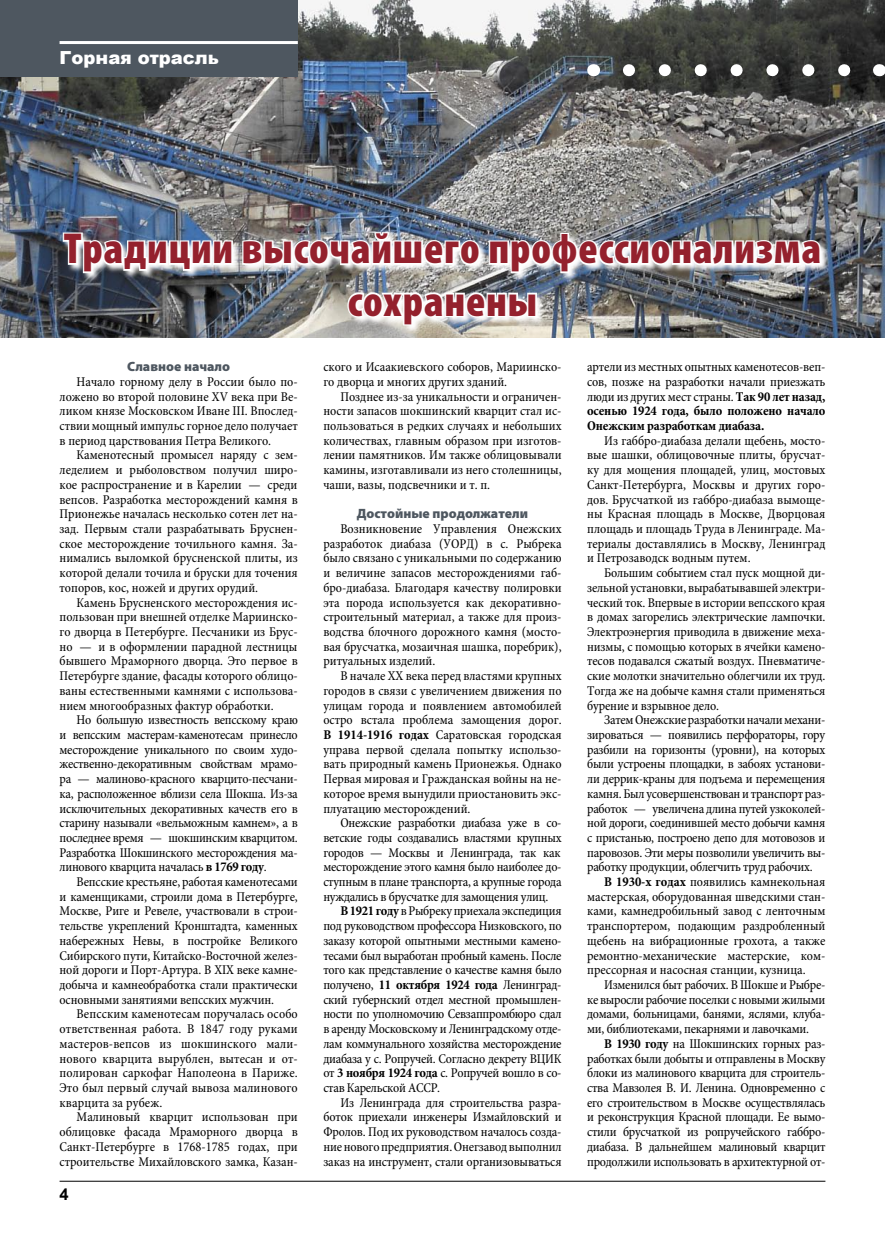
<style>
.page{position:relative;width:885px;height:1234px;background:#fff}
.page>*{position:absolute;margin:0;border:0;box-sizing:border-box;transform-origin:0 0}
.PV_Zag_Myr{font:900 condensed 43.5px "Myriad Pro";letter-spacing:.02em;color:#94212d}
.PV_kolontit_ArB-12_left{font:900 18px "Arial";color:#fff}
.t1{font:700 16.5px "Arial";color:#000}
.PV_osn_M-9{font:condensed 13.5px/14.7px "Minion Pro";color:#000;text-align:justify}
.PV_osn_M-9-2{font:900 13.5px "Myriad Pro";color:#4e5760}
.s1{font-weight:700}
</style>
<div class="page">
<img style="left:0;top:0;width:884px;height:338px">
<img style="left:62px;top:230px;width:768px;height:105px">
<img style="left:61px;top:231px;width:173px;height:44px">
<svg style="left:240px;top:230px;width:241px;height:37px"></svg>
<svg style="left:346px;top:290px;width:192px;height:37px"></svg>
<div style="left:0;top:0;width:298px;height:77px;background:#4e5760"></div>
<hr style="left:60px;top:41px;width:238px;height:3px;background:#fff">
<hr style="left:60px;top:1180px;width:765px;height:1px;background:#000">
<svg style="left:487px;top:0;width:374px;height:275px;background:#787a7a"></svg>
<svg style="left:878px;top:64px;width:1px;height:12px"></svg>
<p class="PV_kolontit_ArB-12_left" style="left:60px;top:44px;width:161px">Горная отрасль</p>
<p class="PV_Zag_Myr" style="left:64px;top:224px;width:758px">Традиции высочайшего профессионализма</p>
<p class="PV_Zag_Myr" style="left:348px;top:277px;width:191px">сохранены</p>
<p class="PV_osn_M-9-2" style="left:127px;top:359px;width:104px">Славное начало</p>
<p class="PV_osn_M-9" style="left:60px;top:374px;width:240px;text-indent:17px">Начало горному делу в России было по&shy;ложено во второй половине XV века при Ве&shy;ликом князе Московском Иване III. Впослед&shy;ствии мощный импульс горное дело получает в период царствования Петра Великого.</p>
<p class="PV_osn_M-9" style="left:60px;top:448px;width:240px;text-indent:17px">Каменотесный промысел наряду с зем&shy;леделием и рыболовством получил широ&shy;кое распространение и в Карелии — среди вепсов. Разработка месторождений камня в Прионежье началась несколько сотен лет на&shy;зад. Первым стали разрабатывать Бруснен&shy;ское месторождение точильного камня. За&shy;нимались выломкой брусненской плиты, из которой делали точила и бруски для точения топоров, кос, ножей и других орудий.</p>
<p class="PV_osn_M-9" style="left:60px;top:595px;width:240px;text-indent:17px">Камень Брусненского месторождения ис&shy;пользован при внешней отделке Мариинско&shy;го дворца в Петербурге. Песчаники из Брус&shy;но — и в оформлении парадной лестницы бывшего Мраморного дворца. Это первое в Петербурге здание, фасады которого облицо&shy;ваны естественными камнями с использова&shy;нием многообразных фактур обработки.</p>
<p class="PV_osn_M-9" style="left:60px;top:713px;width:240px;text-indent:17px">Но большую известность вепсскому краю и вепсским мастерам-каменотесам принесло месторождение уникального по своим худо&shy;жественно-декоративным свойствам мрамо&shy;ра — малиново-красного кварцито-песчани&shy;ка, расположенное вблизи села Шокша. Из-за исключительных декоративных качеств его в старину называли «вельможным камнем», а в последнее время — шокшинским кварцитом.<br>Разработка Шокшинского месторождения ма&shy;линового кварцита началась <span class="s1">в 1769 году</span>.</p>
<p class="PV_osn_M-9" style="left:60px;top:874px;width:240px;text-indent:17px">Вепсские крестьяне, работая каменотесами и каменщиками, строили дома в Петербурге, Москве, Риге и Ревеле, участвовали в строи&shy;тельстве укреплений Кронштадта, каменных набережных Невы, в постройке Великого Сибирского пути, Китайско-Восточной желез&shy;ной дороги и Порт-Артура. В XIX веке камне&shy;добыча и камнеобработка стали практически основными занятиями вепсских мужчин.</p>
<p class="PV_osn_M-9" style="left:60px;top:1007px;width:240px;text-indent:17px">Вепсским каменотесам поручалась особо ответственная работа. В 1847 году руками мастеров-вепсов из шокшинского мали&shy;нового кварцита вырублен, вытесан и от&shy;полирован саркофаг Наполеона в Париже.<br>Это был первый случай вывоза малинового кварцита за рубеж.</p>
<p class="PV_osn_M-9" style="left:60px;top:1109px;width:240px;text-indent:17px">Малиновый кварцит использован при облицовке фасада Мраморного дворца в Санкт-Петербурге в 1768-1785 годах, при строительстве Михайловского замка, Казан-</p>
<p class="t1" style="left:60px;top:1182px;width:11px">4</p>
<p class="PV_osn_M-9" style="left:323px;top:360px;width:240px">ского и Исаакиевского соборов, Мариинско&shy;го дворца и многих других зданий.</p>
<p class="PV_osn_M-9" style="left:323px;top:389px;width:240px;text-indent:17px">Позднее из-за уникальности и ограничен&shy;ности запасов шокшинский кварцит стал ис&shy;пользоваться в редких случаях и небольших количествах, главным образом при изготов&shy;лении памятников. Им также облицовывали камины, изготавливали из него столешницы, чаши, вазы, подсвечники и т. п.</p>
<p class="PV_osn_M-9-2" style="left:357px;top:506px;width:173px">Достойные продолжатели</p>
<p class="PV_osn_M-9" style="left:323px;top:521px;width:240px;text-indent:17px">Возникновение Управления Онежских разработок диабаза (УОРД) в с. Рыбрека было связано с уникальными по содержанию и величине запасов месторождениями габ&shy;бро-диабаза. Благодаря качеству полировки эта порода используется как декоративно&shy;строительный материал, а также для произ&shy;водства блочного дорожного камня (мосто&shy;вая брусчатка, мозаичная шашка, поребрик), ритуальных изделий.</p>
<p class="PV_osn_M-9" style="left:323px;top:668px;width:240px;text-indent:17px">В начале ХХ века перед властями крупных городов в связи с увеличением движения по улицам города и появлением автомобилей остро встала проблема замощения дорог.<br><span class="s1">В 1914-1916 годах</span> Саратовская городская управа первой сделала попытку использо&shy;вать природный камень Прионежья. Однако Первая мировая и Гражданская войны на не&shy;которое время вынудили приостановить экс&shy;плуатацию месторождений.</p>
<p class="PV_osn_M-9" style="left:323px;top:815px;width:240px;text-indent:17px">Онежские разработки диабаза уже в со&shy;ветские годы создавались властями крупных городов — Москвы и Ленинграда, так как месторождение этого камня было наиболее до&shy;ступным в плане транспорта, а крупные города нуждались в брусчатке для замощения улиц.</p>
<p class="PV_osn_M-9" style="left:323px;top:904px;width:240px;text-indent:17px"><span class="s1">В 1921 году</span> в Рыбреку приехала экспедиция под руководством профессора Низковского, по заказу которой опытными местными камено&shy;тесами был выработан пробный камень. После того как представление о качестве камня было получено, <span class="s1">11 октября 1924 года</span> Ленинград&shy;ский губернский отдел местной промышлен&shy;ности по уполномочию Севзаппромбюро сдал в аренду Московскому и Ленинградскому отде&shy;лам коммунального хозяйства месторождение диабаза у с. Ропручей. Согласно декрету ВЦИК от <span class="s1">3 ноября 1924 года</span> с. Ропручей вошло в со&shy;став Карельской АССР.</p>
<p class="PV_osn_M-9" style="left:323px;top:1095px;width:240px;text-indent:17px">Из Ленинграда для строительства разра&shy;боток приехали инженеры Измайловский и Фролов. Под их руководством началось созда&shy;ние нового предприятия. Онегзавод выполнил заказ на инструмент, стали организовываться</p>
<p class="PV_osn_M-9" style="left:587px;top:360px;width:240px">артели из местных опытных каменотесов-веп&shy;сов, позже на разработки начали приезжать люди из других мест страны. <span class="s1">Так 90 лет назад, осенью 1924 года, было положено начало Онежским разработкам диабаза.</span></p>
<p class="PV_osn_M-9" style="left:587px;top:433px;width:240px;text-indent:17px">Из габбро-диабаза делали щебень, мосто&shy;вые шашки, облицовочные плиты, брусчат&shy;ку для мощения площадей, улиц, мостовых Санкт-Петербурга, Москвы и других горо&shy;дов. Брусчаткой из габбро-диабаза вымоще&shy;ны Красная площадь в Москве, Дворцовая площадь и площадь Труда в Ленинграде. Ма&shy;териалы доставлялись в Москву, Ленинград и Петрозаводск водным путем.</p>
<p class="PV_osn_M-9" style="left:587px;top:566px;width:240px;text-indent:17px">Большим событием стал пуск мощной ди&shy;зельной установки, вырабатывавшей электри&shy;ческий ток. Впервые в истории вепсского края в домах загорелись электрические лампочки.<br>Электроэнергия приводила в движение меха&shy;низмы, с помощью которых в ячейки камено&shy;тесов подавался сжатый воздух. Пневматиче&shy;ские молотки значительно облегчили их труд.<br>Тогда же на добыче камня стали применяться бурение и взрывное дело.</p>
<p class="PV_osn_M-9" style="left:587px;top:713px;width:240px;text-indent:17px">Затем Онежские разработки начали механи&shy;зироваться — появились перфораторы, гору разбили на горизонты (уровни), на которых были устроены площадки, в забоях установи&shy;ли деррик-краны для подъема и перемещения камня. Был усовершенствован и транспорт раз&shy;работок — увеличена длина путей узкоколей&shy;ной дороги, соединившей место добычи камня с пристанью, построено депо для мотовозов и паровозов. Эти меры позволили увеличить вы&shy;работку продукции, облегчить труд рабочих.</p>
<p class="PV_osn_M-9" style="left:587px;top:874px;width:240px;text-indent:17px"><span class="s1">В 1930-х годах</span> появились камнекольная мастерская, оборудованная шведскими стан&shy;ками, камнедробильный завод с ленточным транспортером, подающим раздробленный щебень на вибрационные грохота, а также ремонтно-механические мастерские, ком&shy;прессорная и насосная станции, кузница.</p>
<p class="PV_osn_M-9" style="left:587px;top:977px;width:240px;text-indent:17px">Изменился быт рабочих. В Шокше и Рыбре&shy;ке выросли рабочие поселки с новыми жилыми домами, больницами, банями, яслями, клуба&shy;ми, библиотеками, пекарнями и лавочками.</p>
<p class="PV_osn_M-9" style="left:587px;top:1036px;width:240px;text-indent:17px"><span class="s1">В 1930 году</span> на Шокшинских горных раз&shy;работках были добыты и отправлены в Москву блоки из малинового кварцита для строитель&shy;ства Мавзолея В. И. Ленина. Одновременно с его строительством в Москве осуществлялась и реконструкция Красной площади. Ее вымо&shy;стили брусчаткой из ропручейского габбро&shy;диабаза. В дальнейшем малиновый кварцит продолжили использовать в архитектурной от-</p>
</div>
